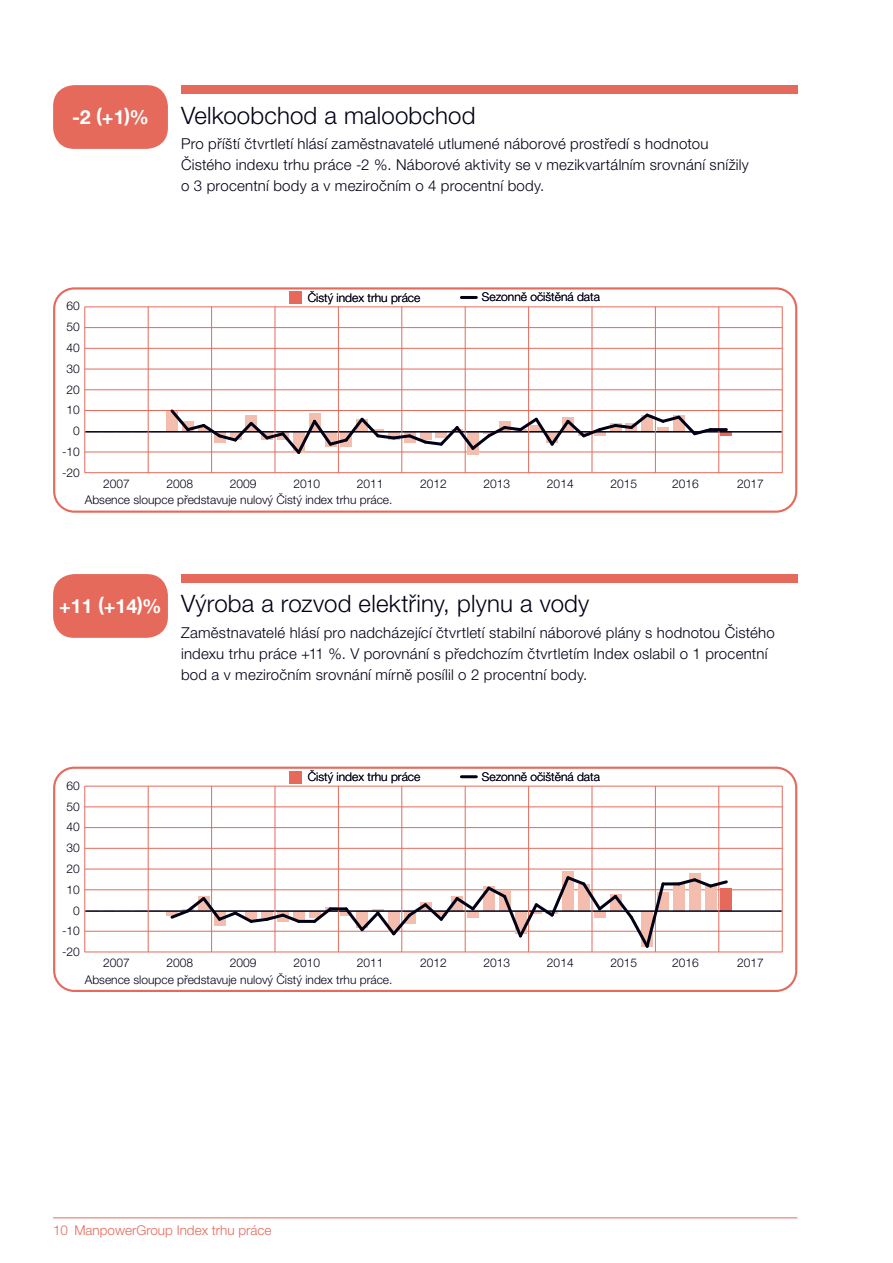
<style>
.page{position:relative;width:893px;height:1263px;background:#fff}
.page>*{position:absolute;margin:0;border:0;box-sizing:border-box;transform-origin:0 0}
.t1{font:300 24px "Helvetica Neue LT Pro";letter-spacing:.01em;color:#000116}
.t2{font:700 19.5px "Helvetica Neue LT Std";color:#fff}
.t3{font:300 15px/21px "Helvetica Neue LT Pro";letter-spacing:.015em;color:#000116}
.t4{font:300 13.5px "Helvetica Neue LT Pro";color:#e66a5b}
.t5{font:300 12px "Helvetica Neue LT Pro";color:#000116}
.t6{font:300 12px "Helvetica Neue LT Std";color:#000116}
</style>
<div class="page">
<hr style="left:53px;top:1218px;width:744px;height:1px;background:#e66a5b">
<svg style="left:53px;top:287px;width:744px;height:226px"></svg>
<hr style="left:461px;top:296px;width:15px;height:3px;background:#000116">
<div style="left:289px;top:292px;width:13px;height:12px;background:#e66a5b"></div>
<hr style="left:85px;top:472px;width:697px;height:1px;background:#e66a5b">
<hr style="left:85px;top:452px;width:697px;height:1px;background:#e66a5b">
<hr style="left:85px;top:410px;width:697px;height:1px;background:#e66a5b">
<hr style="left:85px;top:390px;width:697px;height:1px;background:#e66a5b">
<hr style="left:85px;top:369px;width:697px;height:1px;background:#e66a5b">
<hr style="left:85px;top:348px;width:697px;height:1px;background:#e66a5b">
<hr style="left:85px;top:327px;width:697px;height:1px;background:#e66a5b">
<hr style="left:85px;top:307px;width:697px;height:1px;background:#e66a5b">
<div style="left:167px;top:411px;width:11px;height:21px;background:#f4beaf"></div>
<hr style="left:721px;top:432px;width:11px;height:4px;background:#e66a5b">
<hr style="left:85px;top:431px;width:697px;height:2px;background:#000116">
<hr style="left:85px;top:307px;width:1px;height:166px;background:#e66a5b">
<hr style="left:148px;top:307px;width:1px;height:166px;background:#e66a5b">
<hr style="left:211px;top:307px;width:1px;height:166px;background:#e66a5b">
<hr style="left:275px;top:307px;width:1px;height:166px;background:#e66a5b">
<hr style="left:338px;top:307px;width:1px;height:166px;background:#e66a5b">
<hr style="left:401px;top:307px;width:1px;height:166px;background:#e66a5b">
<hr style="left:465px;top:307px;width:1px;height:166px;background:#e66a5b">
<hr style="left:528px;top:307px;width:1px;height:166px;background:#e66a5b">
<hr style="left:592px;top:307px;width:1px;height:166px;background:#e66a5b">
<hr style="left:655px;top:307px;width:1px;height:166px;background:#e66a5b">
<hr style="left:718px;top:307px;width:1px;height:166px;background:#e66a5b">
<hr style="left:782px;top:307px;width:1px;height:166px;background:#e66a5b">
<svg style="left:168px;top:407px;width:548px;height:50px"></svg>
<hr style="left:710px;top:428px;width:16px;height:3px;background:#000116">
<div style="left:181px;top:85px;width:616px;height:9px;background:#e66a5b"></div>
<div style="left:53px;top:85px;width:115px;height:64px;background:#e66a5b;border-radius:21px"></div>
<svg style="left:53px;top:767px;width:744px;height:225px"></svg>
<hr style="left:461px;top:775px;width:15px;height:3px;background:#000116">
<div style="left:289px;top:771px;width:13px;height:13px;background:#e66a5b"></div>
<hr style="left:85px;top:952px;width:697px;height:1px;background:#e66a5b">
<hr style="left:85px;top:931px;width:697px;height:1px;background:#e66a5b">
<hr style="left:85px;top:890px;width:697px;height:1px;background:#e66a5b">
<hr style="left:85px;top:869px;width:697px;height:1px;background:#e66a5b">
<hr style="left:85px;top:848px;width:697px;height:1px;background:#e66a5b">
<hr style="left:85px;top:827px;width:697px;height:1px;background:#e66a5b">
<hr style="left:85px;top:807px;width:697px;height:1px;background:#e66a5b">
<hr style="left:85px;top:786px;width:697px;height:1px;background:#e66a5b">
<hr style="left:167px;top:911px;width:11px;height:4px;background:#f4beaf">
<div style="left:214px;top:911px;width:11px;height:15px;background:#f4beaf"></div>
<div style="left:293px;top:911px;width:12px;height:8px;background:#f4beaf"></div>
<div style="left:309px;top:911px;width:11px;height:6px;background:#f4beaf"></div>
<hr style="left:341px;top:911px;width:11px;height:4px;background:#f4beaf">
<div style="left:562px;top:872px;width:12px;height:39px;background:#f4beaf"></div>
<div style="left:657px;top:892px;width:12px;height:19px;background:#f4beaf"></div>
<div style="left:673px;top:882px;width:11px;height:29px;background:#f4beaf"></div>
<div style="left:689px;top:874px;width:11px;height:37px;background:#f4beaf"></div>
<div style="left:705px;top:886px;width:11px;height:25px;background:#f4beaf"></div>
<div style="left:721px;top:888px;width:11px;height:23px;background:#e66a5b"></div>
<hr style="left:85px;top:910px;width:697px;height:2px;background:#000116">
<hr style="left:85px;top:786px;width:1px;height:166px;background:#e66a5b">
<hr style="left:148px;top:786px;width:1px;height:166px;background:#e66a5b">
<hr style="left:211px;top:786px;width:1px;height:166px;background:#e66a5b">
<hr style="left:275px;top:786px;width:1px;height:166px;background:#e66a5b">
<hr style="left:338px;top:786px;width:1px;height:166px;background:#e66a5b">
<hr style="left:401px;top:786px;width:1px;height:166px;background:#e66a5b">
<hr style="left:465px;top:786px;width:1px;height:166px;background:#e66a5b">
<hr style="left:528px;top:786px;width:1px;height:166px;background:#e66a5b">
<hr style="left:592px;top:786px;width:1px;height:166px;background:#e66a5b">
<hr style="left:655px;top:786px;width:1px;height:166px;background:#e66a5b">
<hr style="left:718px;top:786px;width:1px;height:166px;background:#e66a5b">
<hr style="left:782px;top:786px;width:1px;height:166px;background:#e66a5b">
<svg style="left:168px;top:894px;width:135px;height:31px"></svg>
<hr style="left:299px;top:920px;width:15px;height:3px;background:#000116">
<svg style="left:310px;top:905px;width:25px;height:21px"></svg>
<hr style="left:330px;top:907px;width:16px;height:3px;background:#000116">
<svg style="left:342px;top:874px;width:325px;height:76px"></svg>
<hr style="left:663px;top:882px;width:16px;height:3px;background:#000116">
<svg style="left:675px;top:876px;width:55px;height:14px"></svg>
<div style="left:181px;top:574px;width:617px;height:9px;background:#e66a5b"></div>
<div style="left:53px;top:574px;width:115px;height:64px;background:#e66a5b;border-radius:21px"></div>
<h2 class="t2" style="left:72px;top:110px;width:79px">-2 (+1)%</h2>
<h1 class="t1" style="left:181px;top:106px;width:296px">Velkoobchod a maloobchod</h1>
<p class="t3" style="left:181px;top:134px;width:569px">Pro příští čtvrtletí hlásí zaměstnavatelé utlumené náborové prostředí s hodnotou<br>Čistého indexu trhu práce -2 %. Náborové aktivity se v mezikvartálním srovnání snížily o 3 procentní body a v meziročním o 4 procentní body.</p>
<p class="t6" style="left:67px;top:302px;width:15px">60</p>
<p class="t6" style="left:67px;top:323px;width:15px">50</p>
<p class="t6" style="left:67px;top:343px;width:15px">40</p>
<p class="t6" style="left:67px;top:364px;width:15px">30</p>
<p class="t6" style="left:67px;top:385px;width:15px">20</p>
<p class="t6" style="left:67px;top:406px;width:15px">10</p>
<p class="t6" style="left:73px;top:427px;width:8px">0</p>
<p class="t6" style="left:62px;top:447px;width:19px">-10</p>
<p class="t6" style="left:62px;top:468px;width:19px">-20</p>
<p class="t5" style="left:308px;top:293px;width:114px">Čistý index trhu práce</p>
<p class="t5" style="left:482px;top:293px;width:120px">Sezonně očištěná data</p>
<p class="t6" style="left:167px;top:480px;width:28px">2008</p>
<p class="t5" style="left:85px;top:496px;width:309px">Absence sloupce představuje nulový Čistý index trhu práce.</p>
<p class="t6" style="left:103px;top:480px;width:28px">2007</p>
<p class="t6" style="left:230px;top:480px;width:28px">2009</p>
<p class="t6" style="left:293px;top:480px;width:28px">2010</p>
<p class="t6" style="left:357px;top:480px;width:28px">2011</p>
<p class="t6" style="left:420px;top:480px;width:28px">2012</p>
<p class="t6" style="left:483px;top:480px;width:28px">2013</p>
<p class="t6" style="left:547px;top:480px;width:28px">2014</p>
<p class="t6" style="left:610px;top:480px;width:28px">2015</p>
<p class="t6" style="left:672px;top:480px;width:28px">2016</p>
<p class="t6" style="left:737px;top:480px;width:28px">2017</p>
<h2 class="t2" style="left:59px;top:599px;width:104px">+11 (+14)%</h2>
<h1 class="t1" style="left:181px;top:595px;width:410px">Výroba a rozvod elektřiny, plynu a vody</h1>
<p class="t3" style="left:181px;top:623px;width:595px">Zaměstnavatelé hlásí pro nadcházející čtvrtletí stabilní náborové plány s hodnotou Čistého indexu trhu práce +11 %. V porovnání s předchozím čtvrtletím Index oslabil o 1 procentní bod a v meziročním srovnání mírně posílil o 2 procentní body.</p>
<p class="t6" style="left:67px;top:781px;width:15px">60</p>
<p class="t6" style="left:67px;top:802px;width:15px">50</p>
<p class="t6" style="left:67px;top:823px;width:15px">40</p>
<p class="t6" style="left:67px;top:844px;width:15px">30</p>
<p class="t6" style="left:67px;top:864px;width:15px">20</p>
<p class="t6" style="left:67px;top:885px;width:15px">10</p>
<p class="t6" style="left:73px;top:906px;width:8px">0</p>
<p class="t6" style="left:62px;top:927px;width:19px">-10</p>
<p class="t6" style="left:62px;top:948px;width:19px">-20</p>
<p class="t5" style="left:308px;top:772px;width:114px">Čistý index trhu práce</p>
<p class="t5" style="left:482px;top:772px;width:120px">Sezonně očištěná data</p>
<p class="t6" style="left:167px;top:959px;width:28px">2008</p>
<p class="t5" style="left:85px;top:975px;width:309px">Absence sloupce představuje nulový Čistý index trhu práce.</p>
<p class="t6" style="left:103px;top:959px;width:28px">2007</p>
<p class="t6" style="left:230px;top:959px;width:28px">2009</p>
<p class="t6" style="left:293px;top:959px;width:28px">2010</p>
<p class="t6" style="left:357px;top:959px;width:28px">2011</p>
<p class="t6" style="left:420px;top:959px;width:28px">2012</p>
<p class="t6" style="left:483px;top:959px;width:28px">2013</p>
<p class="t6" style="left:547px;top:959px;width:28px">2014</p>
<p class="t6" style="left:610px;top:959px;width:28px">2015</p>
<p class="t6" style="left:672px;top:959px;width:28px">2016</p>
<p class="t6" style="left:737px;top:959px;width:28px">2017</p>
<p class="t4" style="left:53px;top:1226px;width:220px">10 ManpowerGroup Index trhu práce</p>
</div>
